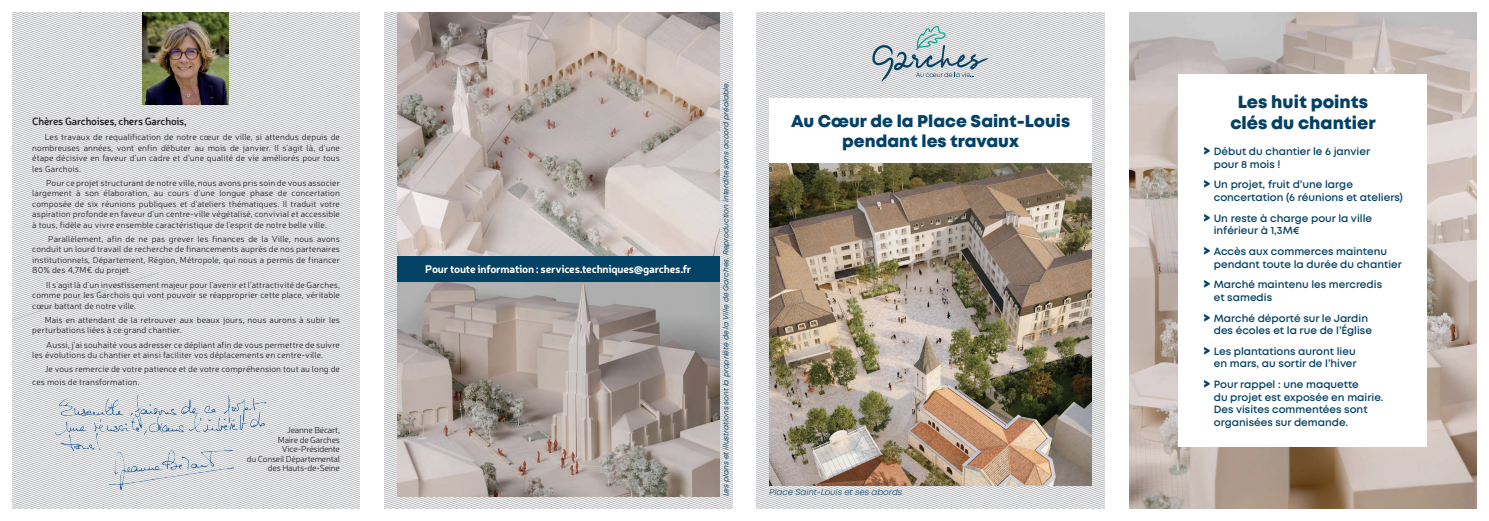
<style>
.page{position:relative;width:1489px;height:521px;background:#fff}
.page>*{position:absolute;margin:0;border:0;box-sizing:border-box;transform-origin:0 0}
.t1{font:800 17.5px/21px "Mont";color:#034165;text-align:center}
.t2{font:800 16.97px/20.4px "Mont";color:#034165;text-align:center}
.t3{font:700 11.03px "Neris";letter-spacing:-.02em;color:#fff}
.t4{font:600 10.5px/12.6px "Mont";color:#034165}
.t5{font:600 10.5px "Neris";letter-spacing:-.02em;color:#231f20}
.t6{font:300 8.75px/10.5px "Neris";letter-spacing:.01em;color:#231f20;text-align:justify}
.t7{font:300 8.75px/9.6px "Neris";letter-spacing:-.02em;color:#231f20;text-align:right}
.t8{font:italic 8.49px "Mont";color:#034165}
.t9{font:italic 7.44px "Mont";color:#034165}
.s1{font-weight:900;font-size:13.12px}
</style>
<div class="page">
<img style="left:1129px;top:12px;width:347px;height:496px">
<svg style="left:384px;top:12px;width:348px;height:497px"></svg>
<svg style="left:12px;top:12px;width:348px;height:497px"></svg>
<div style="left:397px;top:255px;width:322px;height:28px;background:#034165"></div>
<img style="left:397px;top:12px;width:322px;height:243px">
<img style="left:397px;top:283px;width:322px;height:213px">
<img style="left:142px;top:12px;width:87px;height:92px">
<img style="left:46px;top:389px;width:232px;height:105px">
<img style="left:756px;top:12px;width:348px;height:497px">
<div style="left:769px;top:99px;width:322px;height:64px;background:#fff"></div>
<div style="left:1178px;top:74px;width:248px;height:372px;background:#fff"></div>
<p class="t5" style="left:32px;top:114px;width:156px">Chères Garchoises, chers Garchois,</p>
<p class="t6" style="left:32px;top:131px;width:309px;text-indent:12px">Les travaux de requalification de notre cœur de ville, si attendus depuis de nombreuses années, vont enfin débuter au mois de janvier. Il s’agit là, d’une étape décisive en faveur d’un cadre et d’une qualité de vie améliorés pour tous les Garchois.</p>
<p class="t6" style="left:32px;top:177px;width:309px;text-indent:14px">Pour ce projet structurant de notre ville, nous avons pris soin de vous associer largement à son élaboration, au cours d’une longue phase de concertation composée de six réunions publiques et d’ateliers thématiques. Il traduit votre aspiration profonde en faveur d’un centre-ville végétalisé, convivial et accessible à tous, fidèle au vivre ensemble caractéristique de l’esprit de notre belle ville.</p>
<p class="t6" style="left:32px;top:233px;width:309px;text-indent:16px">Parallèlement, afin de ne pas grever les finances de la Ville, nous avons conduit un lourd travail de recherche de financements auprès de nos partenaires institutionnels, Département, Région, Métropole, qui nous a permis de financer 80% des 4,7M€ du projet.</p>
<p class="t6" style="left:32px;top:279px;width:309px;text-indent:14px">Il s’agit là d’un investissement majeur pour l’avenir et l’attractivité de Garches, comme pour les Garchois qui vont pouvoir se réapproprier cette place, véritable cœur battant de notre ville.</p>
<p class="t6" style="left:32px;top:314px;width:309px;text-indent:12px">Mais en attendant de la retrouver aux beaux jours, nous aurons à subir les perturbations liées à ce grand chantier.</p>
<p class="t6" style="left:32px;top:339px;width:309px;text-indent:14px">Aussi, j’ai souhaité vous adresser ce dépliant afin de vous permettre de suivre les évolutions du chantier et ainsi faciliter vos déplacements en centre-ville.</p>
<p class="t6" style="left:32px;top:363px;width:309px;line-height:12.6px;text-indent:12px">Je vous remercie de votre patience et de votre compréhension tout au long de ces mois de transformation.</p>
<p class="t7" style="left:247px;top:425px;width:95px">Jeanne Bécart,<br>Maire de Garches<br>Vice-Présidente<br>du Conseil Départemental des Hauts-de-Seine</p>
<p class="t3" style="left:425px;top:262px;width:267px">Pour toute information : services.techniques@garches.fr</p>
<p class="t9" style="left:721px;top:496px;width:416px;rotate:-90deg">Les plans et illustrations sont la propriété de la Ville de Garches. Reproduction interdite sans accord préalable.</p>
<h2 class="t2" style="left:791px;top:111px;width:281px">Au Cœur de la Place Saint-Louis pendant les travaux</h2>
<p class="t8" style="left:769px;top:487px;width:134px">Place Saint-Louis et ses abords</p>
<h1 class="t1" style="left:1230px;top:91px;width:147px">Les huit points clés du chantier</h1>
<p class="t4" style="left:1213px;top:145px;width:158px;text-indent:-10px"><span class="s1">&gt;</span> Début du chantier le 6 janvier pour 8 mois !</p>
<p class="t4" style="left:1213px;top:178px;width:191px;text-indent:-10px"><span class="s1">&gt;</span> Un projet, fruit d’une large concertation (6 réunions et ateliers)</p>
<p class="t4" style="left:1213px;top:212px;width:160px;text-indent:-10px"><span class="s1">&gt;</span> Un reste à charge pour la ville inférieur à 1,3M€</p>
<p class="t4" style="left:1213px;top:245px;width:190px;text-indent:-10px"><span class="s1">&gt;</span> Accès aux commerces maintenu pendant toute la durée du chantier</p>
<p class="t4" style="left:1213px;top:278px;width:170px;text-indent:-10px"><span class="s1">&gt;</span> Marché maintenu les mercredis et samedis</p>
<p class="t4" style="left:1213px;top:312px;width:160px;text-indent:-10px"><span class="s1">&gt;</span> Marché déporté sur le Jardin des écoles et la rue de l’Église</p>
<p class="t4" style="left:1203px;top:345px;width:155px;text-align:right"><span class="s1">&gt;</span> Les plantations auront lieu en mars, au sortir de l’hiver</p>
<p class="t4" style="left:1213px;top:378px;width:171px;text-indent:-10px"><span class="s1">&gt;</span> Pour rappel : une maquette<br>du projet est exposée en mairie.<br>Des visites commentées sont organisées sur demande.</p>
</div>
